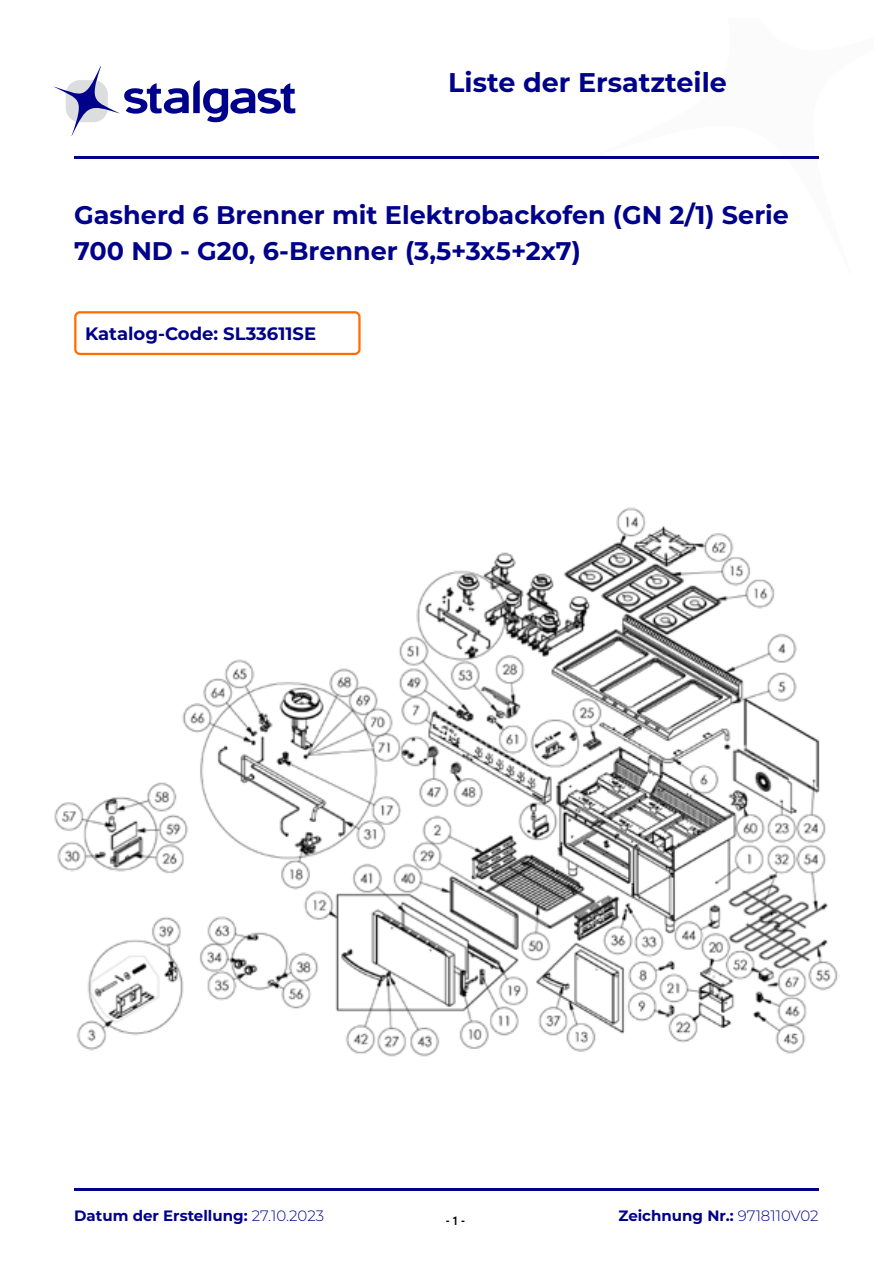
<style>
.page{position:relative;width:893px;height:1263px;background:#fff}
.page>*{position:absolute;margin:0;border:0;box-sizing:border-box;transform-origin:0 0}
.t1{font:700 27px "Montserrat";color:#00018a}
.t2{font:700 25.5px/36px "Montserrat";color:#00018a}
.t3{font:700 18px "Montserrat";color:#00018a}
.t4{font:700 15px "Montserrat";color:#00018a}
.t5{font:700 12px "Roboto";color:#000;scale:.86 1}
.s1{font-weight:300}
</style>
<div class="page">
<svg style="left:54px;top:66px;width:241px;height:70px"></svg>
<hr style="left:74px;top:156px;width:745px;height:2px;background:#00018a">
<hr style="left:74px;top:1188px;width:745px;height:3px;background:#00018a">
<div style="left:74px;top:311px;width:287px;height:44px;border:2px solid #ff6d00;border-radius:5px"></div>
<img style="left:54px;top:507px;width:786px;height:550px">
<p class="t1" style="left:448px;top:63px;width:280px">Liste der Ersatzteile</p>
<p class="t2" style="left:74px;top:196px;width:716px">Gasherd 6 Brenner mit Elektrobackofen (GN 2/1) Serie<br>700 ND - G20, 6-Brenner (3,5+3x5+2x7)</p>
<p class="t3" style="left:85px;top:320px;width:233px">Katalog-Code: SL33611SE</p>
<p class="t4" style="left:74px;top:1205px;width:252px">Datum der Erstellung: <span class="s1">27.10.2023</span></p>
<p class="t5" style="left:446px;top:1212px;width:24px">- 1 -</p>
<p class="t4" style="left:618px;top:1205px;width:202px">Zeichnung Nr.: <span class="s1">9718110V02</span></p>
</div>
